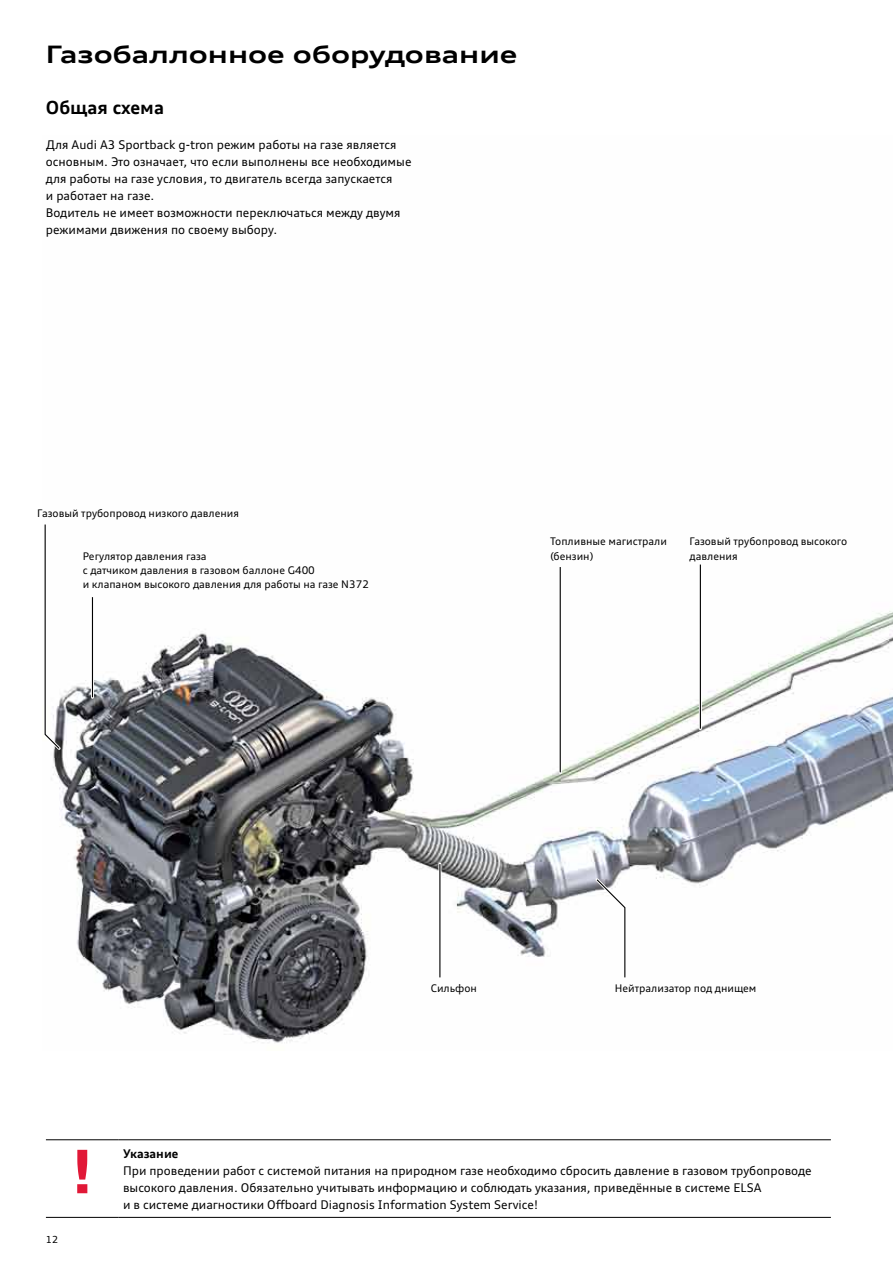
<style>
.page{position:relative;width:893px;height:1263px;background:#fff}
.page>*{position:absolute;margin:0;border:0;box-sizing:border-box;transform-origin:0 0}
.t1{font:700 expanded 60px "Audi Type";color:#e11837}
.t2{font:700 expanded 24px "Audi Type";color:#000}
.t3{font:700 18px "Audi Type";color:#000}
.t4{font:12px/17.1px "Audi Type";color:#000}
.t5{font:700 12px "Audi Type";color:#000}
.t6{font:10.5px/14.2px "Audi Type";color:#000}
.t7{font:9.75px "Audi Type";color:#000}
</style>
<div class="page">
<img style="left:51px;top:564px;width:842px;height:479px">
<hr style="left:438px;top:864px;width:3px;height:112px;background:#fff">
<hr style="left:439px;top:864px;width:1px;height:113px;background:#000">
<hr style="left:559px;top:660px;width:3px;height:112px;background:#fff">
<hr style="left:560px;top:567px;width:1px;height:205px;background:#000">
<svg style="left:44px;top:524px;width:19px;height:229px"></svg>
<hr style="left:699px;top:624px;width:3px;height:105px;background:#fff">
<hr style="left:700px;top:564px;width:1px;height:165px;background:#000">
<svg style="left:593px;top:875px;width:35px;height:105px"></svg>
<hr style="left:91px;top:598px;width:3px;height:99px;background:#fff">
<hr style="left:92px;top:597px;width:1px;height:100px;background:#000">
<hr style="left:46px;top:1139px;width:73px;height:1px;background:#000">
<hr style="left:46px;top:1217px;width:73px;height:1px;background:#000">
<hr style="left:119px;top:1139px;width:712px;height:1px;background:#000">
<hr style="left:119px;top:1217px;width:712px;height:1px;background:#000">
<h2 class="t2" style="left:46px;top:40px;width:473px">Газобаллонное оборудование</h2>
<h3 class="t3" style="left:46px;top:97px;width:120px">Общая схема</h3>
<p class="t4" style="left:46px;top:136px;width:367px">Для Audi A3 Sportback g-tron режим работы на газе является основным. Это означает, что если выполнены все необходимые для работы на газе условия, то двигатель всегда запускается<br>и работает на газе.<br>Водитель не имеет возможности переключаться между двумя режимами движения по своему выбору.</p>
<p class="t6" style="left:37px;top:506px;width:203px">Газовый трубопровод низкого давления</p>
<p class="t6" style="left:550px;top:534px;width:118px">Топливные магистрали</p>
<p class="t6" style="left:83px;top:549px;width:125px">Регулятор давления газа</p>
<p class="t6" style="left:550px;top:549px;width:45px">(бензин)</p>
<p class="t6" style="left:83px;top:563px;width:288px">с датчиком давления в газовом баллоне G400<br>и клапаном высокого давления для работы на газе N372</p>
<p class="t6" style="left:690px;top:534px;width:159px">Газовый трубопровод высокого давления</p>
<p class="t6" style="left:431px;top:981px;width:48px">Сильфон</p>
<p class="t6" style="left:615px;top:981px;width:143px">Нейтрализатор под днищем</p>
<p class="t7" style="left:46px;top:1233px;width:14px">12</p>
<h1 class="t1" style="left:70px;top:1133px;width:26px">!</h1>
<p class="t5" style="left:123px;top:1146px;width:57px">Указание</p>
<p class="t4" style="left:123px;top:1162px;width:690px">При проведении работ с системой питания на природном газе необходимо сбросить давление в газовом трубопроводе высокого давления. Обязательно учитывать информацию и соблюдать указания, приведённые в системе ELSA<br>и в системе диагностики Offboard Diagnosis Information System Service!</p>
</div>
